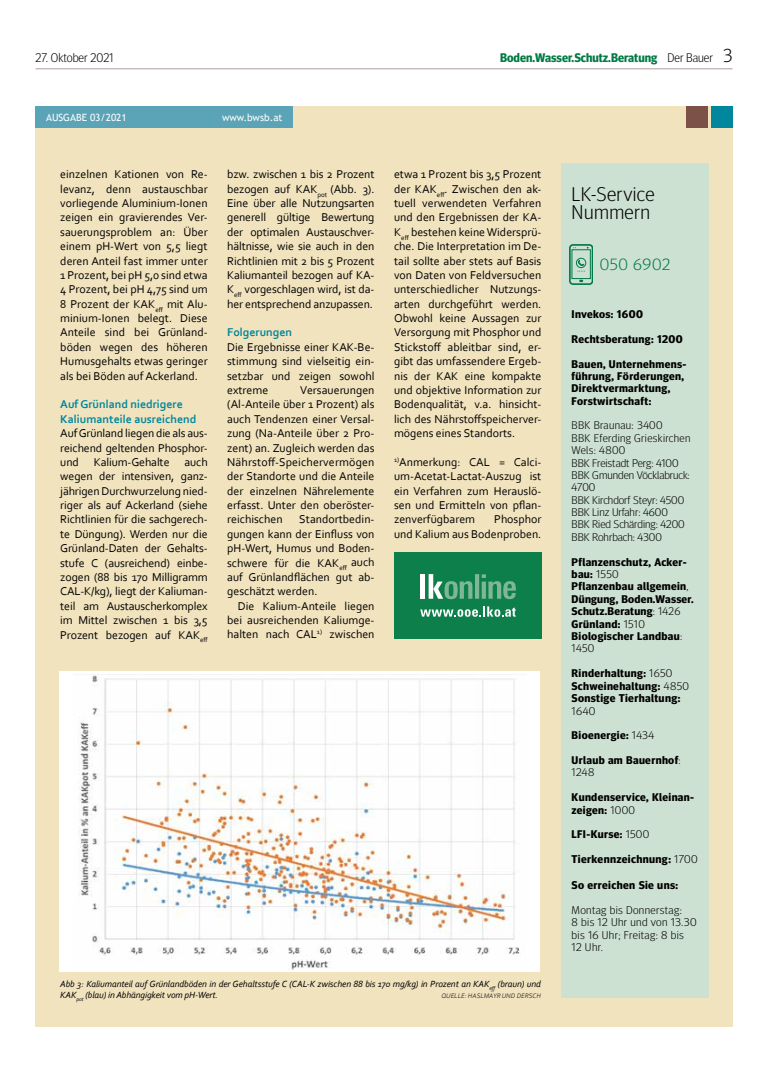
<style>
.page{position:relative;width:784px;height:1074px;background:#fff}
.page>*{position:absolute;margin:0;border:0;box-sizing:border-box;transform-origin:0 0}
.t1{font:300 19.75px/18.4px "Meta Head OT";letter-spacing:.02em;color:#000;scale:1.05 1}
.t2{font:300 16.25px "Meta Head OT";letter-spacing:.04em;color:#007a44;scale:1.05 1}
.t3{font:700 12.5px "Meta Head OT";color:#007a44}
.t4{font:300 12.5px "Meta Head OT";color:#000}
.t5{font:11.88px/14.4px "Corbel";color:#000;text-align:justify}
.t6{font:700 11.88px/14.4px "Corbel";color:#00879d}
.t7{font:300 11.25px/12.5px "Meta Head OT";letter-spacing:.03em;color:#000;scale:1.05 1}
.t8{font:700 11.25px "Meta Head OT";letter-spacing:.03em;color:#000;scale:1.05 1}
.t9{font:700 11.12px/12.4px "Meta Head OT";letter-spacing:.03em;color:#000;scale:1.05 1}
.t10{font:300 11.12px/12.4px "Meta Head OT";color:#000;scale:1.05 1}
.t11{font:10px "Trebuchet MS";color:#fff}
.t12{font:italic 9.38px/10.6px "Corbel";letter-spacing:-.01em;color:#000}
.t13{font:italic 6.88px "Corbel";color:#423e3b}
.s1{font-weight:300;color:#000}
.s2{font-weight:300;font-size:18.75px;color:#000}
.s3{font-weight:300}
</style>
<div class="page">
<hr style="left:35px;top:68px;width:697px;height:1px;background:#b09f9c">
<div style="left:35px;top:107px;width:697px;height:920px;background:#f1e3be"></div>
<div style="left:685px;top:106px;width:22px;height:22px;background:#7c5248"></div>
<div style="left:710px;top:106px;width:21px;height:22px;background:#00879d"></div>
<div style="left:35px;top:106px;width:258px;height:22px;background:#5ba3b6"></div>
<div style="left:59px;top:670px;width:481px;height:301px;background:#fff"></div>
<img style="left:78px;top:675px;width:442px;height:295px">
<div style="left:560px;top:164px;width:147px;height:834px;background:#cde1d2"></div>
<svg style="left:569px;top:244px;width:23px;height:41px"></svg>
<div style="left:394px;top:552px;width:147px;height:86px;background:#0c7f4a"></div>
<hr style="left:420px;top:574px;width:4px;height:25px;background:#fff">
<svg style="left:428px;top:574px;width:87px;height:25px"></svg>
<svg style="left:420px;top:606px;width:95px;height:11px"></svg>
<p class="t4" style="left:35px;top:51px;width:80px">27. Oktober 2021</p>
<p class="t3" style="left:500px;top:51px;width:234px">Boden.Wasser.Schutz.Beratung <span class="s1">Der Bauer</span> <span class="s2">3</span></p>
<p class="t11" style="left:46px;top:111px;width:82px">AUSGABE 03/2021</p>
<p class="t11" style="left:222px;top:111px;width:62px">www.bwsb.at</p>
<p class="t5" style="left:60px;top:167px;width:149px">einzelnen Kationen von Re&shy;levanz, denn austauschbar vorliegende Aluminium-Ionen zeigen ein gravierendes Ver&shy;sauerungsproblem an: Über einem pH-Wert von 5,5 liegt deren Anteil fast immer unter 1 Prozent, bei pH 5,0 sind etwa 4 Prozent, bei pH 4,75 sind um 8 Prozent der KAK<sub>eff</sub> mit Alu&shy;minium-Ionen belegt. Diese Anteile sind bei Grünland&shy;böden wegen des höheren Humusgehalts etwas geringer als bei Böden auf Ackerland.</p>
<p class="t6" style="left:60px;top:397px;width:137px">Auf Grünland niedrigere<br>Kaliumanteile ausreichend</p>
<p class="t5" style="left:60px;top:426px;width:149px">Auf Grünland liegen die als aus&shy;reichend geltenden Phosphor&shy;und</p>
<p class="t5" style="left:60px;top:454px;width:149px;text-indent:124px">auch wegen der intensiven, ganz&shy;jährigen Durchwurzelung nied&shy;riger als auf Ackerland (siehe Richtlinien für die sachgerech&shy;te Düngung). Werden nur die Grünland-Daten der Gehalts&shy;stufe C (ausreichend) einbe&shy;zogen (88 bis 170 Milligramm CAL-K/kg), liegt der Kaliuman&shy;teil am Austauscherkomplex im Mittel zwischen 1 bis 3,5<br>Prozent bezogen auf KAK<sub>eff</sub></p>
<p class="t5" style="left:94px;top:454px;width:77px">Kalium-Gehalte</p>
<p class="t5" style="left:227px;top:167px;width:149px">bzw. zwischen 1 bis 2 Prozent bezogen auf KAK<sub>pot</sub> (Abb. 3).<br>Eine über alle Nutzungsarten generell gültige Bewertung der optimalen Austauschver&shy;hältnisse, wie sie auch in den Richtlinien mit 2 bis 5 Prozent Kaliumanteil bezogen auf KA-K<sub>eff</sub> vorgeschlagen wird, ist da&shy;her entsprechend anzupassen.</p>
<p class="t6" style="left:227px;top:325px;width:66px">Folgerungen</p>
<p class="t5" style="left:227px;top:339px;width:149px">Die Ergebnisse einer KAK-Be&shy;stimmung sind vielseitig ein&shy;setzbar und zeigen sowohl extreme</p>
<p class="t5" style="left:227px;top:382px;width:149px;text-indent:73px">Versauerungen (Al-Anteile über 1 Prozent) als auch Tendenzen einer Versal&shy;zung (Na-Anteile über 2 Pro&shy;zent) an. Zugleich werden das Nährstoff-Speichervermögen der Standorte und die Anteile der einzelnen Nährelemente erfasst. Unter den oberöster&shy;reichischen</p>
<p class="t5" style="left:227px;top:512px;width:149px;text-indent:72px">Standortbedin&shy;gungen kann der Einfluss von pH-Wert, Humus und Boden&shy;schwere für die KAK<sub>eff</sub> auch auf Grünlandflächen gut ab&shy;geschätzt werden.</p>
<p class="t5" style="left:227px;top:598px;width:149px;text-indent:11px">Die Kalium-Anteile liegen bei ausreichenden Kaliumge&shy;halten nach CAL<sup>1)</sup> zwischen</p>
<p class="t5" style="left:394px;top:167px;width:149px">etwa 1 Prozent bis 3,5 Prozent der KAK<sub>eff</sub>. Zwischen den ak&shy;tuell verwendeten Verfahren und den Ergebnissen der KA-K<sub>eff</sub> bestehen keine Widersprü&shy;che. Die Interpretation im De&shy;tail sollte aber stets auf Basis von Daten von Feldversuchen unterschiedlicher Nutzungs&shy;arten durchgeführt werden.<br>Obwohl keine Aussagen zur Versorgung mit Phosphor und Stickstoff ableitbar sind, er&shy;gibt das umfassendere Ergeb&shy;nis der KAK eine kompakte und objektive Information zur Bodenqualität, v.a. hinsicht&shy;lich des Nährstoffspeicherver&shy;mögens eines Standorts.</p>
<p class="t5" style="left:394px;top:454px;width:149px"><sup>1)</sup>Anmerkung: CAL = Calci&shy;um-Acetat-Lactat-Auszug ist ein Verfahren zum Herauslö&shy;sen und Ermitteln von pflan&shy;zenverfügbarem</p>
<p class="t5" style="left:394px;top:512px;width:149px;text-align:right">Phosphor<br>und Kalium aus Bodenproben.</p>
<p class="t12" style="left:60px;top:978px;width:482px">Abb 3: Kaliumanteil auf Grünlandböden in der Gehaltsstufe C (CAL-K zwischen 88 bis 170 mg/kg) in Prozent an KAK<sub>eff</sub> (braun) und<br>KAK<sub>pot</sub> (blau) in Abhängigkeit vom pH-Wert.</p>
<p class="t13" style="left:441px;top:991px;width:101px">QUELLE: HASLMAYR UND DERSCH</p>
<h1 class="t1" style="left:571px;top:184px;width:80px">LK-Service<br>Nummern</h1>
<h2 class="t2" style="left:599px;top:255px;width:69px">050 6902</h2>
<p class="t9" style="left:571px;top:308px;width:69px">Invekos: 1600</p>
<p class="t9" style="left:571px;top:332px;width:107px">Rechtsberatung: 1200</p>
<p class="t9" style="left:571px;top:357px;width:111px">Bauen, Unternehmens&shy;führung, Förderungen,<br>Direktvermarktung,<br>Forstwirtschaft:</p>
<p class="t10" style="left:571px;top:419px;width:115px">BBK Braunau: 3400<br>BBK Eferding Grieskirchen<br>Wels: 4800<br>BBK Freistadt Perg: 4100<br>BBK Gmunden Vöcklabruck:<br>4700<br>BBK Kirchdorf Steyr: 4500<br>BBK Linz Urfahr: 4600<br>BBK Ried Schärding: 4200<br>BBK Rohrbach: 4300</p>
<p class="t9" style="left:571px;top:555px;width:118px">Pflanzenschutz, Acker&shy;bau: <span class="s3">1550<br></span>Pflanzenbau allgemein<span class="s3">,<br></span>Düngung, Boden.Wasser.<br>Schutz.Beratung<span class="s3">: 1426<br></span>Grünland: <span class="s3">1510<br></span>Biologischer Landbau<span class="s3">:<br>1450</span></p>
<p class="t9" style="left:571px;top:667px;width:113px">Rinderhaltung: <span class="s3">1650<br></span>Schweinehaltung: <span class="s3">4850</span></p>
<p class="t8" style="left:571px;top:691px;width:105px">Sonstige Tierhaltung:</p>
<p class="t7" style="left:571px;top:704px;width:24px">1640</p>
<p class="t9" style="left:571px;top:729px;width:80px">Bioenergie: <span class="s3">1434</span></p>
<p class="t9" style="left:571px;top:754px;width:105px">Urlaub am Bauernhof<span class="s3">:<br>1248</span></p>
<p class="t9" style="left:571px;top:791px;width:118px">Kundenservice, Kleinan&shy;zeigen: <span class="s3">1000</span></p>
<p class="t9" style="left:571px;top:828px;width:75px">LFI-Kurse: <span class="s3">1500</span></p>
<p class="t8" style="left:571px;top:853px;width:122px">Tierkennzeichnung: <span class="s3">1700</span></p>
<p class="t8" style="left:571px;top:878px;width:103px">So erreichen Sie uns:</p>
<p class="t7" style="left:571px;top:903px;width:120px">Montag bis Donnerstag:<br>8 bis 12 Uhr und von 13.30 bis 16 Uhr; Freitag: 8 bis<br>12 Uhr.</p>
</div>
